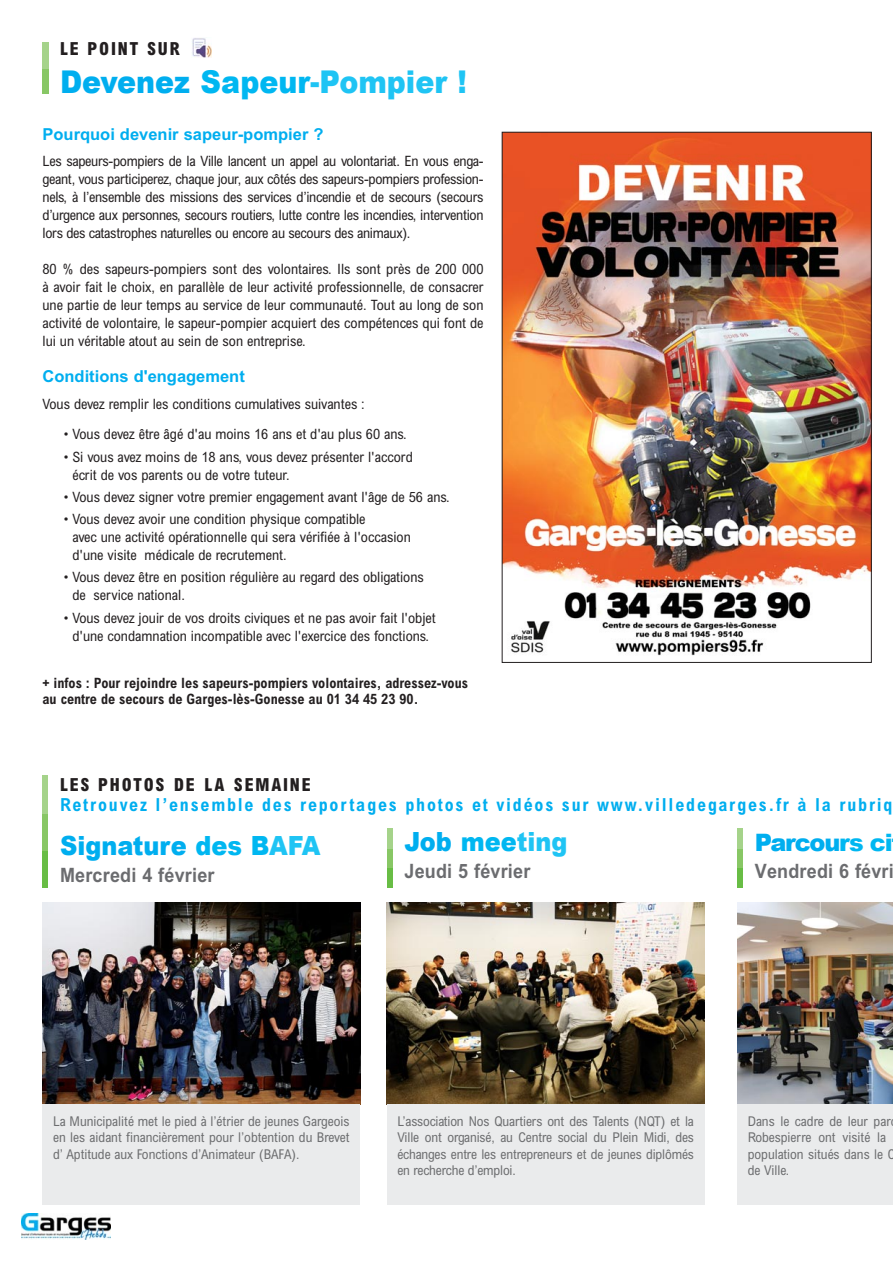
<style>
.page{position:relative;width:893px;height:1263px;background:#fff}
.page>*{position:absolute;margin:0;border:0;box-sizing:border-box;transform-origin:0 0}
.t1{font:900 31.35px "Arial";color:#1fc4f4;scale:.91 1}
.t2{font:900 26.4px "Arial";color:#00aeef;scale:.91 1}
.t3{font:900 26.4px "Arial";color:#1fc4f4;scale:.91 1}
.t4{font:900 24px "Arial";letter-spacing:-.055em;color:#00aeef}
.t5{font:700 19.8px "Arial";letter-spacing:.01em;color:#6b6c6f;scale:.91 1}
.t6{font:700 condensed 18px "Arial";letter-spacing:.1em;color:#00aeef}
.t7{font:800 condensed 18px "Arial";letter-spacing:.1em;color:#231f20}
.t8{font:700 16.5px "Arial";color:#00aeef}
.t9{font:condensed 14.25px/18px "Arial";color:#231f20}
.t10{font:700 condensed 14.25px/16px "Arial";color:#231f20}
.t11{font:condensed 13.5px/16.5px "Arial";color:#6d6e70;text-align:justify}
.s1{color:#00aeef}
.s2{color:#00b7f1}
.s3{color:#1fc4f4}
</style>
<div class="page">
<div style="left:43px;top:68px;width:6px;height:26px;background:#88c765"></div>
<div style="left:43px;top:43px;width:6px;height:26px;background:#a5d38a"></div>
<div style="left:43px;top:849px;width:5px;height:39px;background:#68bd45"></div>
<div style="left:43px;top:812px;width:5px;height:39px;background:#88c765"></div>
<div style="left:43px;top:775px;width:5px;height:39px;background:#a5d38a"></div>
<img style="left:737px;top:902px;width:156px;height:202px">
<div style="left:737px;top:1104px;width:156px;height:100px;background:#eaebec"></div>
<div style="left:737px;top:867px;width:6px;height:21px;background:#68bd45"></div>
<div style="left:737px;top:848px;width:6px;height:20px;background:#88c765"></div>
<div style="left:737px;top:828px;width:6px;height:20px;background:#a5d38a"></div>
<img style="left:387px;top:902px;width:317px;height:202px">
<div style="left:387px;top:1104px;width:317px;height:101px;background:#eaebec"></div>
<div style="left:387px;top:867px;width:6px;height:21px;background:#68bd45"></div>
<div style="left:387px;top:848px;width:6px;height:20px;background:#88c765"></div>
<div style="left:387px;top:828px;width:6px;height:20px;background:#a5d38a"></div>
<img style="left:43px;top:902px;width:317px;height:202px">
<div style="left:43px;top:1104px;width:317px;height:100px;background:#eaebec"></div>
<img style="left:21px;top:1213px;width:90px;height:26px">
<img style="left:504px;top:134px;width:366px;height:522px">
<img style="left:192px;top:38px;width:19px;height:19px">
<p class="t7" style="left:60px;top:43px;width:121px">LE POINT SUR</p>
<h1 class="t1" style="left:60px;top:58px;width:449px"><span class="s1">Devenez</span> <span class="s2">Sapeur</span>-Pompier !</h1>
<p class="t8" style="left:43px;top:128px;width:283px">Pourquoi devenir sapeur-pompier ?</p>
<p class="t9" style="left:43px;top:154px;width:442px;text-align:justify">Les sapeurs-pompiers de la Ville lancent un appel au volontariat. En vous enga&shy;geant, vous participerez, chaque jour, aux côtés des sapeurs-pompiers profession&shy;nels, à l’ensemble des missions des services d’incendie et de secours (secours d’urgence aux personnes, secours routiers, lutte contre les incendies, intervention lors des catastrophes naturelles ou encore au secours des animaux).</p>
<p class="t9" style="left:43px;top:262px;width:442px;text-align:justify">80 % des sapeurs-pompiers sont des volontaires. Ils sont près de 200 000 à avoir fait le choix, en parallèle de leur activité professionnelle, de consacrer une partie de leur temps au service de leur communauté. Tout au long de son activité de volontaire, le sapeur-pompier acquiert des compétences qui font de lui un véritable atout au sein de son entreprise.</p>
<p class="t8" style="left:43px;top:370px;width:204px">Conditions d'engagement</p>
<p class="t9" style="left:43px;top:396px;width:324px">Vous devez remplir les conditions cumulatives suivantes :</p>
<p class="t9" style="left:64px;top:427px;width:345px">• Vous devez être âgé d'au moins 16 ans et d'au plus 60 ans.</p>
<p class="t9" style="left:72px;top:449px;width:342px;text-indent:-9px">• Si vous avez moins de 18 ans, vous devez présenter l'accord écrit de vos parents ou de votre tuteur.</p>
<p class="t9" style="left:64px;top:489px;width:387px">• Vous devez signer votre premier engagement avant l'âge de 56 ans.</p>
<p class="t9" style="left:72px;top:512px;width:340px;text-indent:-9px">• Vous devez avoir une condition physique compatible<br>avec une activité opérationnelle qui sera vérifiée à l'occasion d'une visite médicale de recrutement.</p>
<p class="t9" style="left:72px;top:570px;width:353px;text-indent:-9px">• Vous devez être en position régulière au regard des obligations de service national.</p>
<p class="t9" style="left:64px;top:610px;width:374px;text-align:center">• Vous devez jouir de vos droits civiques et ne pas avoir fait l'objet d'une condamnation incompatible avec l'exercice des fonctions.</p>
<p class="t10" style="left:43px;top:676px;width:427px">+ infos : Pour rejoindre les sapeurs-pompiers volontaires, adressez-vous au centre de secours de Garges-lès-Gonesse au 01 34 45 23 90.</p>
<p class="t7" style="left:60px;top:778px;width:252px">LES PHOTOS DE LA SEMAINE</p>
<p class="t6" style="left:60px;top:798px;width:834px">Retrouvez l’ensemble des reportages photos et vidéos sur www.villedegarges.fr à la rubriq</p>
<h2 class="t2" style="left:60px;top:826px;width:288px">Signature <span class="s2">des B</span><span class="s3">AFA</span></h2>
<h3 class="t5" style="left:60px;top:867px;width:171px">Mercredi 4 février</h3>
<h2 class="t3" style="left:404px;top:822px;width:181px"><span class="s1">Job</span> <span class="s2">mee</span>ting</h2>
<h3 class="t5" style="left:404px;top:864px;width:140px">Jeudi 5 février</h3>
<h3 class="t4" style="left:755px;top:824px;width:139px">Parcou<span class="s2">rs ci</span></h3>
<h3 class="t5" style="left:755px;top:864px;width:154px">Vendredi 6 févri</h3>
<p class="t11" style="left:53px;top:1114px;width:298px">La Municipalité met le pied à l’étrier de jeunes Gargeois en les aidant financièrement pour l’obtention du Brevet d’ Aptitude aux Fonctions d’Animateur (BAFA).</p>
<p class="t11" style="left:397px;top:1114px;width:298px">L’association Nos Quartiers ont des Talents (NQT) et la Ville ont organisé, au Centre social du Plein Midi, des échanges entre les entrepreneurs et de jeunes diplômés en recherche d’emploi.</p>
<p class="t11" style="left:748px;top:1114px;width:149px;text-align:left">Dans le cadre de leur par<br>Robespierre ont visité la population situés dans le C de Ville.</p>
</div>
